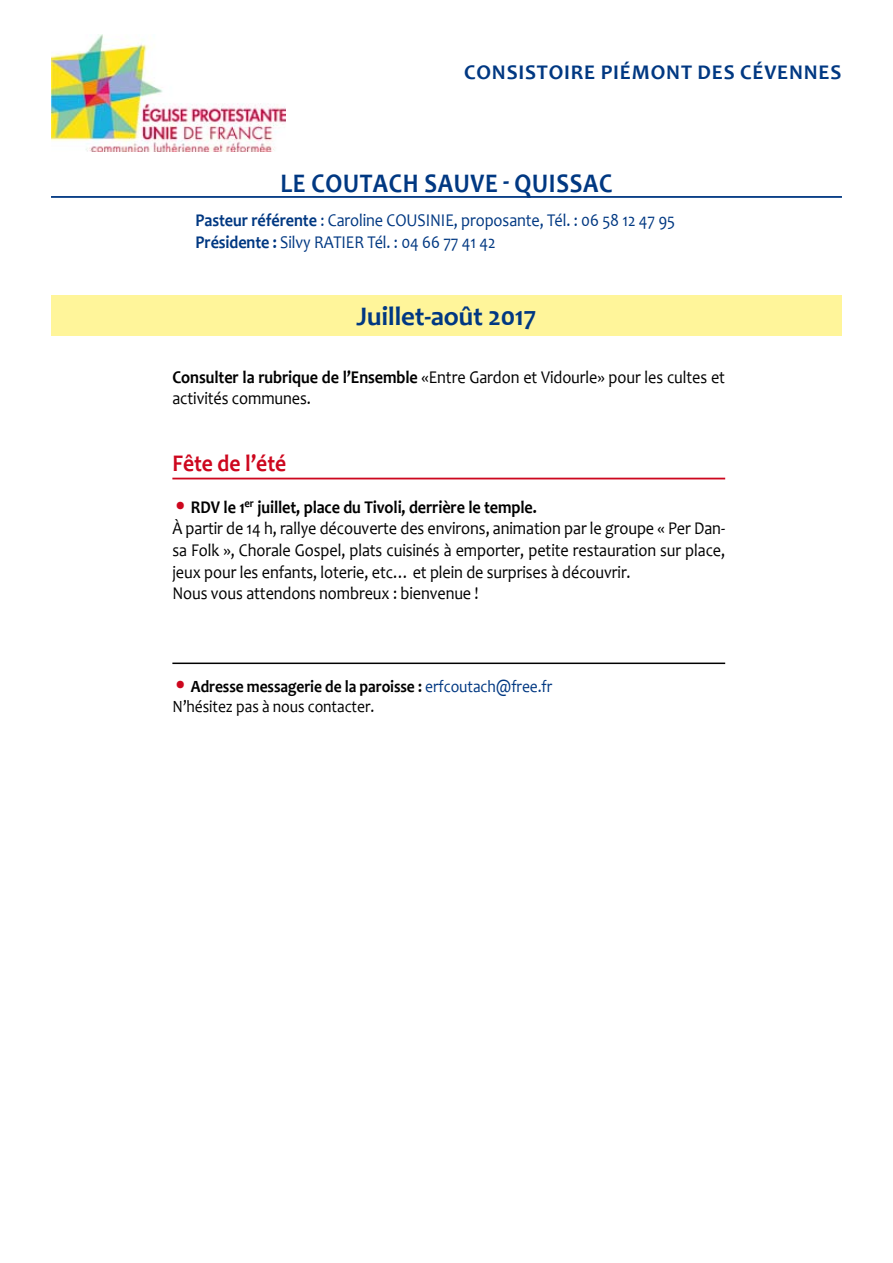
<style>
.page{position:relative;width:893px;height:1263px;background:#fff}
.page>*{position:absolute;margin:0;border:0;box-sizing:border-box;transform-origin:0 0}
.t1{font:700 27px "Candara";letter-spacing:.015em;color:#003882;scale:.9 1}
.t2{font:700 27px "Candara";letter-spacing:-.01em;color:#003882}
.t3{font:700 24px "Candara";color:#cd071e;scale:.9 1}
.t4{font:700 21px "Candara";letter-spacing:.04em;color:#003882}
.t5{font:18px/21.6px "Candara";letter-spacing:-.005em;color:#000;scale:.9 1}
.t6{font:18px/21.6px "Candara";letter-spacing:-.005em;color:#003882;scale:.9 1}
.t7{font:700 17.25px/20.1px "Candara";letter-spacing:-.005em;color:#000;scale:.9 1}
.s1{font-weight:700}
.s2{font-size:24px;color:#cd071e}
.s3{font-weight:400;font-size:24px;color:#cd071e}
.s4{font-weight:400;color:#003882}
.s5{font-weight:400}
</style>
<div class="page">
<hr style="left:172px;top:478px;width:553px;height:1px;background:#cd071e">
<hr style="left:172px;top:662px;width:553px;height:2px;background:#000">
<div style="left:51px;top:295px;width:791px;height:41px;background:#fff59a"></div>
<hr style="left:51px;top:196px;width:791px;height:2px;background:#003882">
<img style="left:51px;top:34px;width:234px;height:117px">
<p class="t4" style="left:464px;top:60px;width:379px">CONSISTOirE PIÉMONT DES CÉVENNES</p>
<h1 class="t1" style="left:280px;top:167px;width:369px">Le Coutach Sauve - Quissac</h1>
<p class="t6" style="left:196px;top:210px;width:534px"><span class="s1">Pasteur référente</span> : Caroline COUSINIE, proposante, Tél. : 06 58 12 47 95<br><span class="s1">Présidente :</span> Silvy RATIER Tél. : 04 66 77 41 42</p>
<h1 class="t2" style="left:357px;top:300px;width:181px">Juillet-août 2017</h1>
<p class="t5" style="left:172px;top:367px;width:616px;line-height:20.9px"><span class="s1">Consulter la rubrique de l’Ensemble</span> «Entre Gardon et Vidourle» pour les cultes et activités communes.</p>
<h2 class="t3" style="left:172px;top:449px;width:128px">Fête de l’été</h2>
<p class="t5" style="left:172px;top:496px;width:616px"><span class="s2">•</span> <span class="s1">RDV le 1</span><sup>er</sup> <span class="s1">juillet, place du Tivoli, derrière le temple.<br></span>À partir de 14 h, rallye découverte des environs, animation par le groupe « Per Dan&shy;sa Folk », Chorale Gospel, plats cuisinés à emporter, petite restauration sur place, jeux pour les enfants, loterie, etc… et plein de surprises à découvrir.<br>Nous vous attendons nombreux : bienvenue !</p>
<p class="t7" style="left:172px;top:676px;width:424px"><span class="s3">•</span> Adresse messagerie de la paroisse : <span class="s4">erfcoutach@free.fr<br></span><span class="s5">N’hésitez pas à nous contacter.</span></p>
</div>
